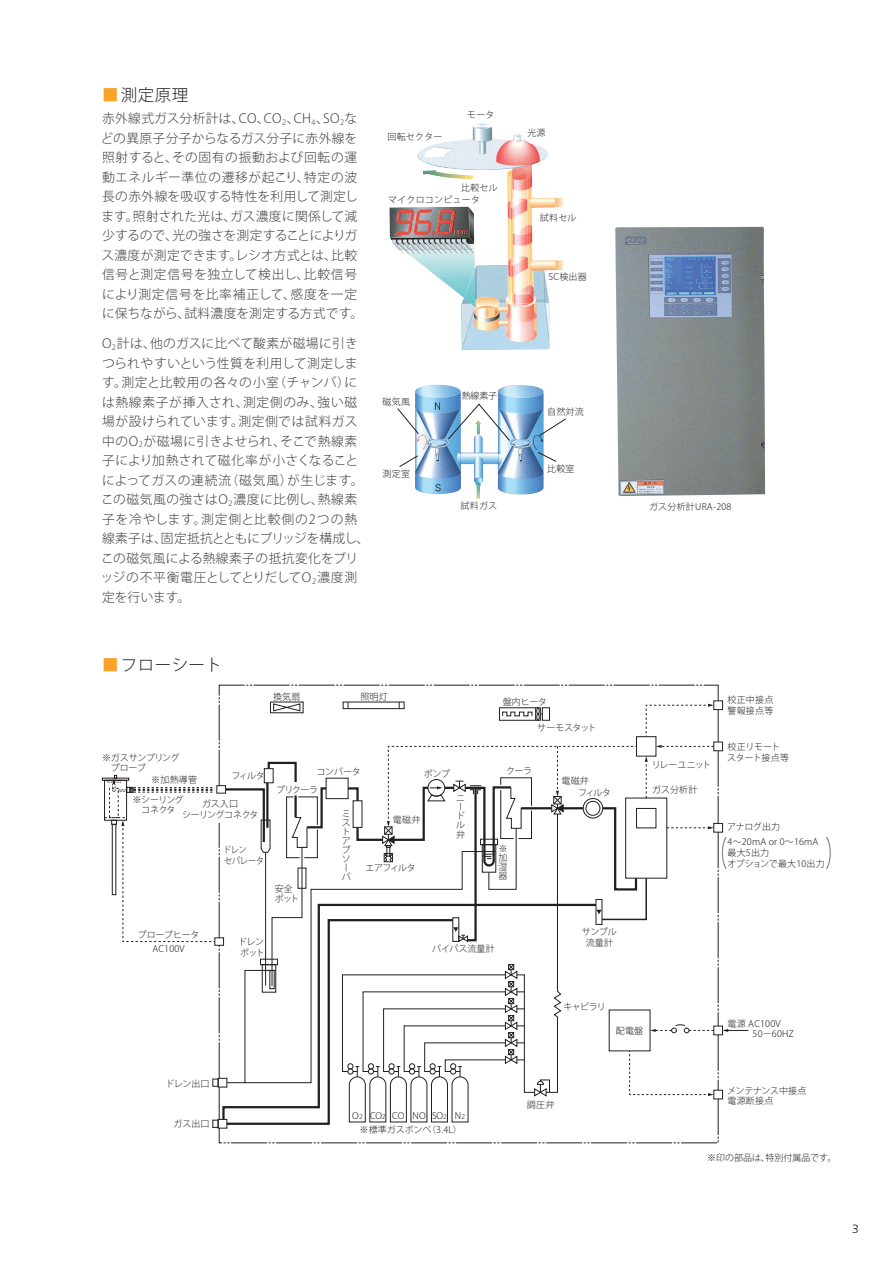
<style>
.page{position:relative;width:893px;height:1263px;background:#fff}
.page>*{position:absolute;margin:0;border:0;box-sizing:border-box;transform-origin:0 0}
.t1{font:200 34.2px "Koz Go Pr 6 N";color:#231f20;scale:.53 1}
.t2{font:300 16.5px "Koz Go Pr 6 N";letter-spacing:.025em;color:#231f20}
.t3{font:300 12.75px/19.5px "Koz Go Pr 6 N";letter-spacing:.025em;color:#3e3e3f}
.t4{font:300 12px "Frutiger LT Std";color:#231f20}
.t5{font:300 9px/9px "Koz Go Pr 6 N";letter-spacing:.01em;color:#231f20}
.t6{font:300 9px/10.8px "Koz Go Pr 6 N";letter-spacing:-.04em;color:#231f20}
.t7{font:300 9px/10.8px "Koz Go Pr 6 N";letter-spacing:-.02em;color:#231f20;text-align:center}
.t8{font:300 9px/10.8px "Koz Go Pr 6 N";letter-spacing:-.03em;color:#231f20}
.t9{font:300 9px/19.5px "Koz Go Pr 6 N";letter-spacing:-.01em;color:#231f20}
.t10{font:300 9px/10.8px "Koz Go Pr 6 N";letter-spacing:-.035em;color:#231f20;scale:.9 1}
.t11{font:300 9px "Koz Go Pr 6 N";letter-spacing:-.045em;color:#231f20}
.t12{font:300 9px "Koz Go Pr 6 N";letter-spacing:-.035em;color:#231f20}
.s1{color:#f9a328}
.s2{font-size:6.75px}
</style>
<div class="page">
<img style="left:389px;top:124px;width:174px;height:226px">
<img style="left:415px;top:385px;width:129px;height:114px">
<svg style="left:448px;top:404px;width:62px;height:37px"></svg>
<svg style="left:539px;top:418px;width:27px;height:18px"></svg>
<svg style="left:537px;top:452px;width:20px;height:10px"></svg>
<svg style="left:399px;top:455px;width:19px;height:12px"></svg>
<svg style="left:397px;top:408px;width:22px;height:26px"></svg>
<img style="left:615px;top:227px;width:150px;height:269px">
<svg style="left:218px;top:684px;width:501px;height:18px"></svg>
<div style="left:102px;top:778px;width:27px;height:3px;border:1px solid #231f20"></div>
<div style="left:104px;top:780px;width:23px;height:41px;border:1px solid #231f20"></div>
<svg style="left:105px;top:702px;width:643px;height:441px"></svg>
<p class="t2" style="left:102px;top:86px;width:88px"><span class="s1">■</span>測定原理</p>
<p class="t3" style="left:101px;top:109px;width:264px">赤外線式ガス分析計は、CO、CO<sub>2</sub>、CH<sub>4</sub>、SO<sub>2</sub>などの異原子分子からなるガス分子に赤外線を照射すると、その固有の振動および回転の運動エネルギー準位の遷移が起こり、特定の波長の赤外線を吸収する特性を利用して測定します。照射された光は、ガス濃度に関係して減少するので、光の強さを測定することによりガス濃度が測定できます。レシオ方式とは、比較信号と測定信号を独立して検出し、比較信号により測定信号を比率補正して、感度を一定に保ちながら、試料濃度を測定する方式です。</p>
<p class="t3" style="left:101px;top:334px;width:270px">O<sub>2</sub>計は、他のガスに比べて酸素が磁場に引きつられやすいという性質を利用して測定します。測定と比較用の各々の小室（チャンバ）には熱線素子が挿入され、測定側のみ、強い磁場が設けられています。測定側では試料ガス中のO<sub>2</sub>が磁場に引きよせられ、そこで熱線素子により加熱されて磁化率が小さくなることによってガスの連続流（磁気風）が生じます。この磁気風の強さはO<sub>2</sub>濃度に比例し、熱線素子を冷やします。測定側と比較側の2つの熱線素子は、固定抵抗とともにブリッジを構成し、この磁気風による熱線素子の抵抗変化をブリッジの不平衡電圧としてとりだしてO<sub>2</sub>濃度測定を行います。</p>
<p class="t2" style="left:102px;top:656px;width:122px"><span class="s1">■</span>フローシート</p>
<p class="t5" style="left:387px;top:133px;width:57px">回転セクター</p>
<p class="t5" style="left:467px;top:111px;width:29px">モータ</p>
<p class="t5" style="left:388px;top:181px;width:111px;line-height:12.1px;text-indent:73px">比較セルマイクロコンピュータ</p>
<p class="t5" style="left:383px;top:397px;width:29px">磁気風</p>
<p class="t5" style="left:383px;top:470px;width:29px">測定室</p>
<p class="t5" style="left:462px;top:391px;width:37px">熱線素子</p>
<p class="t5" style="left:461px;top:502px;width:38px">試料ガス</p>
<p class="t5" style="left:527px;top:128px;width:20px">光源</p>
<p class="t5" style="left:540px;top:213px;width:38px">試料セル</p>
<p class="t5" style="left:549px;top:272px;width:40px">SC検出器</p>
<p class="t5" style="left:547px;top:407px;width:38px">自然対流</p>
<p class="t5" style="left:547px;top:465px;width:29px">比較室</p>
<p class="t5" style="left:273px;top:692px;width:29px">換気扇</p>
<p class="t5" style="left:360px;top:692px;width:29px">照明灯</p>
<p class="t6" style="left:102px;top:752px;width:79px">※ガスサンプリング　プローブ</p>
<p class="t9" style="left:132px;top:770px;width:66px;text-indent:19px">※加熱導管※シーリング</p>
<p class="t5" style="left:132px;top:806px;width:45px">　コネクタ</p>
<p class="t7" style="left:182px;top:799px;width:78px">ガス入口<br>シーリングコネクタ</p>
<p class="t5" style="left:231px;top:772px;width:35px">フィルタ</p>
<p class="t10" style="left:223px;top:845px;width:47px">ドレン<br>セパレータ</p>
<p class="t5" style="left:316px;top:768px;width:46px">コンバータ</p>
<p class="t5" style="left:342px;top:809px;width:10px">ミストアブソーバ</p>
<p class="t5" style="left:424px;top:770px;width:28px">ポンプ</p>
<p class="t5" style="left:276px;top:785px;width:44px">プリクーラ</p>
<p class="t5" style="left:456px;top:794px;width:10px">ニードル弁</p>
<p class="t5" style="left:393px;top:815px;width:29px">電磁弁</p>
<p class="t5" style="left:365px;top:863px;width:52px">エアフィルタ</p>
<p class="t5" style="left:275px;top:883px;width:26px;line-height:10.8px">安全ポット</p>
<p class="t5" style="left:503px;top:697px;width:46px">盤内ヒータ</p>
<p class="t11" style="left:537px;top:722px;width:61px">サーモスタット</p>
<p class="t5" style="left:506px;top:766px;width:28px">クーラ</p>
<p class="t5" style="left:499px;top:844px;width:10px;text-align:justify">※加湿器</p>
<p class="t5" style="left:578px;top:775px;width:35px;line-height:12.3px;text-indent:-17px">電磁弁<br>フィルタ</p>
<p class="t5" style="left:138px;top:927px;width:63px;line-height:14.7px;text-align:center">プローブヒータ<br>AC100V</p>
<p class="t5" style="left:238px;top:937px;width:28px;line-height:10.8px">ドレンポット</p>
<p class="t5" style="left:432px;top:944px;width:64px">バイパス流量計</p>
<p class="t5" style="left:582px;top:927px;width:37px;line-height:10.8px;text-align:center">サンプル流量計</p>
<p class="t5" style="left:563px;top:1002px;width:44px">キャピラリ</p>
<p class="t5" style="left:649px;top:502px;width:84px">ガス分析計URA-208</p>
<p class="t12" style="left:652px;top:759px;width:61px">リレーユニット</p>
<p class="t5" style="left:652px;top:786px;width:47px">ガス分析計</p>
<p class="t5" style="left:728px;top:694px;width:47px;line-height:10.8px">校正中接点警報接点等</p>
<p class="t8" style="left:727px;top:742px;width:63px">校正リモートスタート接点等</p>
<p class="t5" style="left:727px;top:823px;width:54px">アナログ出力</p>
<h1 class="t1" style="left:709px;top:834px;width:35px">（</h1>
<h1 class="t1" style="left:826px;top:834px;width:35px">）</h1>
<p class="t5" style="left:727px;top:836px;width:99px;line-height:10.8px">4～20mA or 0～16mA最大5出力<br>オプションで最大10出力</p>
<p class="t5" style="left:165px;top:1079px;width:46px">ドレン出口</p>
<p class="t5" style="left:174px;top:1119px;width:37px">ガス出口</p>
<p class="t5" style="left:352px;top:1109px;width:114px;line-height:14px;text-align:center">O<span class="s2">2</span> CO<span class="s2">2</span> CO NO SO<span class="s2">2</span> N<span class="s2">2 </span>※標準ガスボンベ（3.4L）</p>
<p class="t5" style="left:527px;top:1100px;width:29px">調圧弁</p>
<p class="t5" style="left:616px;top:1026px;width:29px">配電盤</p>
<p class="t5" style="left:753px;top:1019px;width:43px;line-height:9.8px;text-indent:-25px">電源 AC100V<br>50－60HZ</p>
<p class="t5" style="left:727px;top:1085px;width:81px;line-height:10.8px">メンテナンス中接点電源断接点</p>
<p class="t5" style="left:707px;top:1154px;width:131px">※印の部品は、特別付属品です。</p>
<p class="t4" style="left:852px;top:1222px;width:8px">3</p>
</div>
